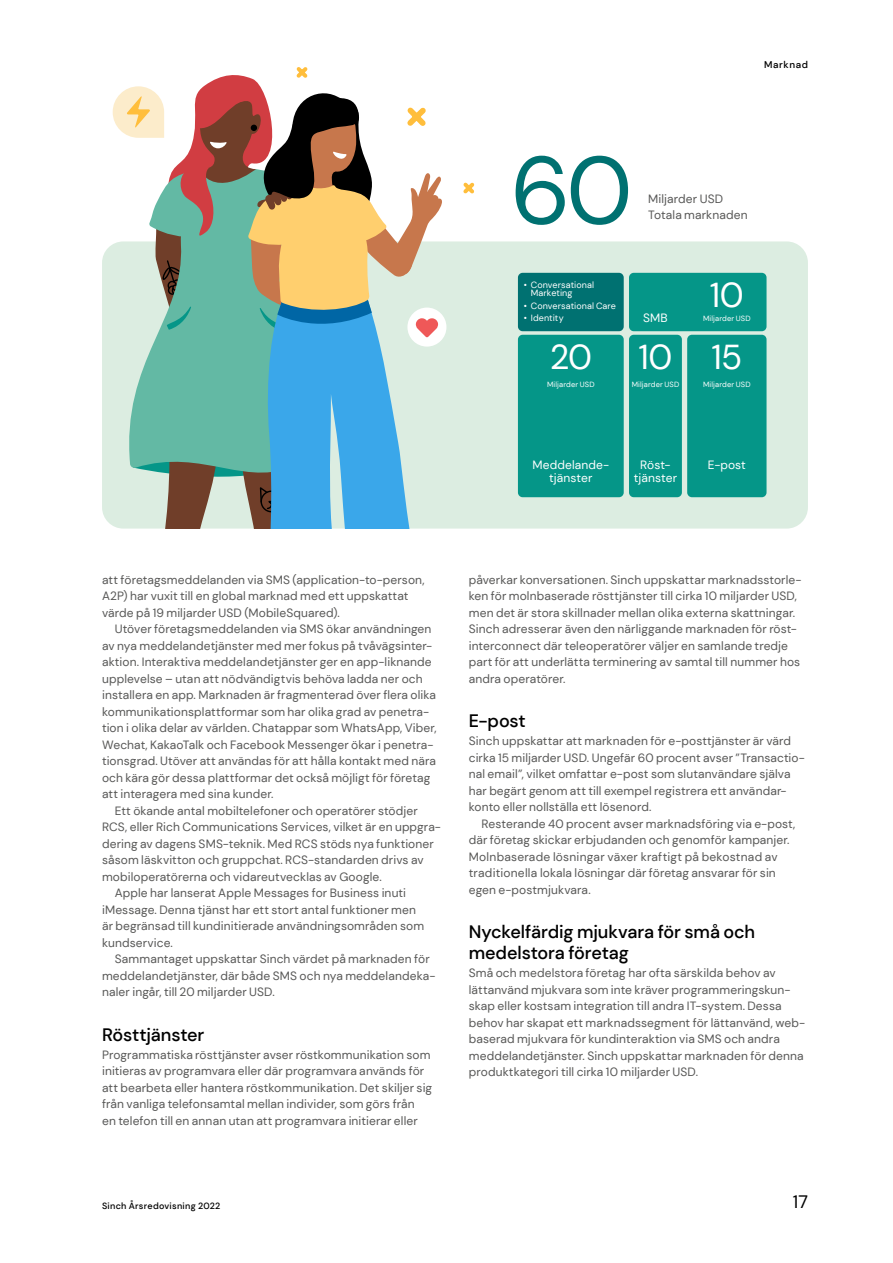
<style>
.page{position:relative;width:893px;height:1263px;background:#fff}
.page>*{position:absolute;margin:0;border:0;box-sizing:border-box;transform-origin:0 0}
.t1{font:95.55px "DM Sans";color:#007171}
.t2{font:34.5px/61.9px "DM Sans";letter-spacing:-.02em;color:#fff}
.t3{font:500 18px/21px "DM Sans";letter-spacing:-.01em;color:#000}
.t4{font:18px "DM Sans";color:#000}
.t5{font:12px/16.5px "DM Sans";letter-spacing:.01em;color:#575756}
.t6{font:12px/13.5px "DM Sans";letter-spacing:.01em;color:#fff;text-align:center}
.t7{font:500 9.75px "DM Sans";letter-spacing:.06em;color:#000}
.t8{font:9px/8.2px "DM Sans";letter-spacing:.01em;color:#fff}
.t9{font:500 9px "DM Sans";letter-spacing:.03em;color:#000}
.t10{font:7.5px "DM Sans";letter-spacing:.02em;color:#fff}
</style>
<div class="page">
<div style="left:102px;top:241px;width:706px;height:288px;background:#dcede1;border-radius:21px"></div>
<svg style="left:463px;top:182px;width:12px;height:12px"></svg>
<div style="left:407px;top:308px;width:39px;height:39px;background:#fff;border-radius:50%"></div>
<svg style="left:113px;top:67px;width:330px;height:462px"></svg>
<div style="left:518px;top:335px;width:106px;height:162px;background:#059688;border-radius:5px"></div>
<div style="left:629px;top:335px;width:53px;height:162px;background:#059688;border-radius:5px"></div>
<div style="left:629px;top:273px;width:137px;height:58px;background:#059688;border-radius:5px"></div>
<div style="left:518px;top:273px;width:106px;height:58px;background:#007171;border-radius:5px"></div>
<div style="left:687px;top:335px;width:79px;height:162px;background:#059688;border-radius:5px"></div>
<p class="t7" style="left:764px;top:59px;width:45px">Marknad</p>
<h1 class="t1" style="left:510px;top:131px;width:124px">60</h1>
<p class="t5" style="left:648px;top:190px;width:101px">Miljarder USD<br>Totala marknaden</p>
<p class="t8" style="left:531px;top:280px;width:65px;text-indent:-7px">• Conversational<br>Marketing</p>
<p class="t8" style="left:524px;top:301px;width:94px">• Conversational Care</p>
<p class="t8" style="left:524px;top:314px;width:41px">• Identity</p>
<h2 class="t2" style="left:550px;top:326px;width:44px">20</h2>
<h2 class="t2" style="left:638px;top:326px;width:35px">10</h2>
<p class="t6" style="left:643px;top:311px;width:26px">SMB</p>
<h2 class="t2" style="left:710px;top:264px;width:35px">10<br>15</h2>
<p class="t10" style="left:703px;top:314px;width:49px">Miljarder USD</p>
<p class="t10" style="left:547px;top:380px;width:49px">Miljarder USD</p>
<p class="t10" style="left:632px;top:380px;width:49px">Miljarder USD</p>
<p class="t10" style="left:703px;top:380px;width:49px">Miljarder USD</p>
<p class="t6" style="left:532px;top:458px;width:78px">Meddelande&shy;tjänster</p>
<p class="t6" style="left:634px;top:458px;width:45px">Röst&shy;tjänster</p>
<p class="t6" style="left:708px;top:458px;width:40px">E-post</p>
<p class="t5" style="left:102px;top:571px;width:324px">att företagsmeddelanden via SMS (application-to-person,<br>A2P) har vuxit till en global marknad med ett uppskattat värde på 19 miljarder USD (MobileSquared).</p>
<p class="t5" style="left:115px;top:621px;width:318px">Utöver företagsmeddelanden via SMS ökar användningen</p>
<p class="t5" style="left:102px;top:637px;width:332px">av nya meddelandetjänster med mer fokus på tvåvägsinter-</p>
<p class="t5" style="left:102px;top:654px;width:331px">aktion. Interaktiva meddelandetjänster ger en app-liknande</p>
<p class="t5" style="left:102px;top:670px;width:322px">upplevelse – utan att nödvändigtvis behöva ladda ner och</p>
<p class="t5" style="left:102px;top:687px;width:335px">installera en app. Marknaden är fragmenterad över flera olika</p>
<p class="t5" style="left:102px;top:703px;width:329px">kommunikationsplattformar som har olika grad av penetra-</p>
<p class="t5" style="left:102px;top:720px;width:336px">tion i olika delar av världen. Chatappar som WhatsApp, Viber,</p>
<p class="t5" style="left:102px;top:736px;width:333px">Wechat, KakaoTalk och Facebook Messenger ökar i penetra-</p>
<p class="t5" style="left:102px;top:753px;width:336px">tionsgrad. Utöver att användas för att hålla kontakt med nära</p>
<p class="t5" style="left:102px;top:769px;width:330px">och kära gör dessa plattformar det också möjligt för företag</p>
<p class="t5" style="left:102px;top:786px;width:173px">att interagera med sina kunder.</p>
<p class="t5" style="left:115px;top:802px;width:304px">Ett ökande antal mobiltelefoner och operatörer stödjer</p>
<p class="t5" style="left:102px;top:819px;width:341px">RCS, eller Rich Communications Services, vilket är en uppgra-</p>
<p class="t5" style="left:102px;top:835px;width:333px">dering av dagens SMS-teknik. Med RCS stöds nya funktioner</p>
<p class="t5" style="left:102px;top:852px;width:323px">såsom läskvitton och gruppchat. RCS-standarden drivs av</p>
<p class="t5" style="left:102px;top:868px;width:281px">mobiloperatörerna och vidareutvecklas av Google.</p>
<p class="t5" style="left:115px;top:885px;width:293px">Apple har lanserat Apple Messages for Business inuti</p>
<p class="t5" style="left:102px;top:901px;width:315px">iMessage. Denna tjänst har ett stort antal funktioner men</p>
<p class="t5" style="left:102px;top:918px;width:324px">är begränsad till kundinitierade användningsområden som</p>
<p class="t5" style="left:102px;top:934px;width:72px">kundservice.</p>
<p class="t5" style="left:115px;top:951px;width:316px">Sammantaget uppskattar Sinch värdet på marknaden för</p>
<p class="t5" style="left:102px;top:967px;width:335px">meddelandetjänster, där både SMS och nya meddelandeka-</p>
<p class="t5" style="left:102px;top:984px;width:174px">naler ingår, till 20 miljarder USD.</p>
<h3 class="t3" style="left:102px;top:1024px;width:104px">Rösttjänster</h3>
<p class="t5" style="left:102px;top:1046px;width:332px">Programmatiska rösttjänster avser röstkommunikation som initieras av programvara eller där programvara används för att bearbeta eller hantera röstkommunikation. Det skiljer sig från vanliga telefonsamtal mellan individer, som görs från<br>en telefon till en annan utan att programvara initierar eller</p>
<p class="t5" style="left:469px;top:571px;width:334px">påverkar konversationen. Sinch uppskattar marknadsstorle&shy;ken för molnbaserade rösttjänster till cirka 10 miljarder USD, men det är stora skillnader mellan olika externa skattningar.<br>Sinch adresserar även den närliggande marknaden för röst&shy;interconnect där teleoperatörer väljer en samlande tredje part för att underlätta terminering av samtal till nummer hos andra operatörer.</p>
<h3 class="t3" style="left:469px;top:710px;width:59px">E-post</h3>
<p class="t5" style="left:469px;top:733px;width:338px">Sinch uppskattar att marknaden för e-posttjänster är värd cirka 15 miljarder USD. Ungefär 60 procent avser ”Transactio&shy;nal email”, vilket omfattar e-post som slutanvändare själva har begärt genom att till exempel registrera ett användar&shy;konto eller nollställa ett lösenord.</p>
<p class="t5" style="left:469px;top:815px;width:328px;text-indent:13px">Resterande 40 procent avser marknadsföring via e-post, där företag skickar erbjudanden och genomför kampanjer.<br>Molnbaserade lösningar växer kraftigt på bekostnad av traditionella lokala lösningar där företag ansvarar för sin egen e-postmjukvara.</p>
<h3 class="t3" style="left:469px;top:921px;width:288px">Nyckelfärdig mjukvara för små och medelstora företag</h3>
<p class="t5" style="left:469px;top:965px;width:338px">Små och medelstora företag har ofta särskilda behov av lättanvänd mjukvara som inte kräver programmeringskun&shy;skap eller kostsam integration till andra IT-system. Dessa behov har skapat ett marknadssegment för lättanvänd, web&shy;baserad mjukvara för kundinteraktion via SMS och andra meddelandetjänster. Sinch uppskattar marknaden för denna produktkategori till cirka 10 miljarder USD.</p>
<p class="t9" style="left:102px;top:1200px;width:120px">Sinch Årsredovisning 2022</p>
<h3 class="t4" style="left:793px;top:1190px;width:16px">17</h3>
</div>
